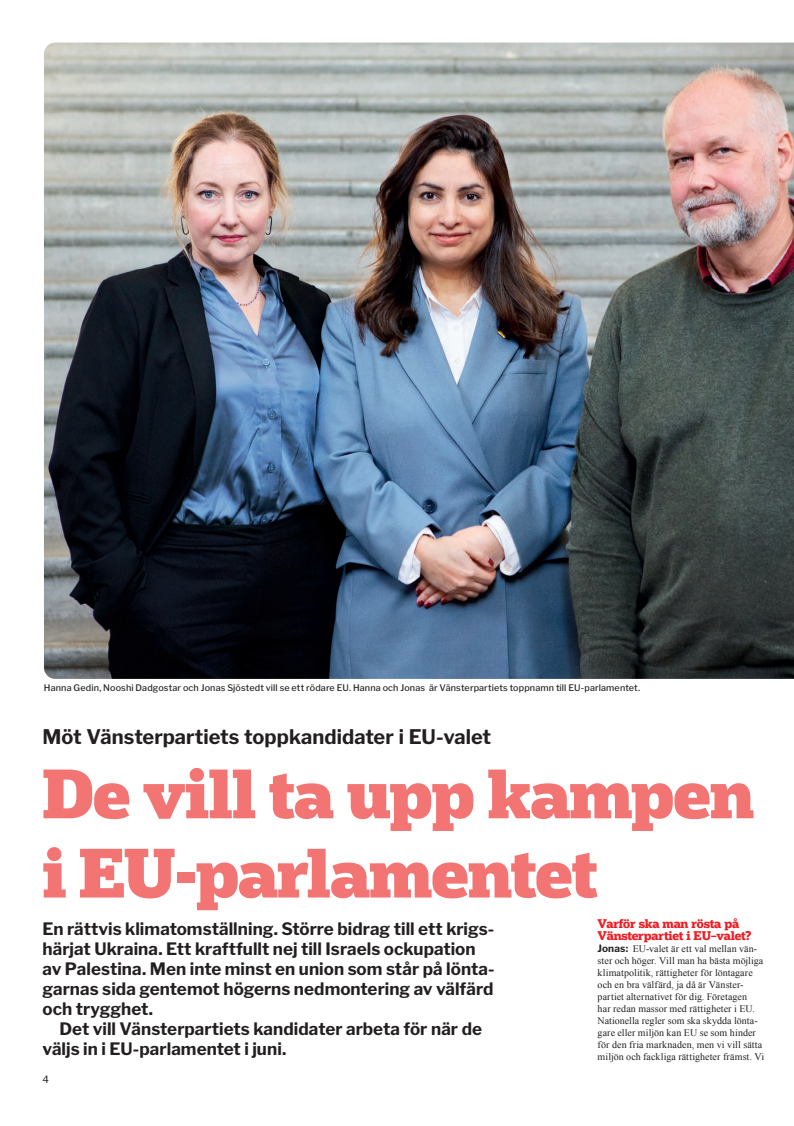
<style>
.page{position:relative;width:794px;height:1126px;background:#fff}
.page>*{position:absolute;margin:0;border:0;box-sizing:border-box;transform-origin:0 0}
.t1{font:900 66px/79.2px "Popular";letter-spacing:-.015em;color:#f27574}
.t2{font:700 20px "Libre Franklin";color:#231f20}
.t3{font:700 17px/20px "Libre Franklin";letter-spacing:.005em;color:#231f20}
.t4{font:700 12px/12px "Popular";letter-spacing:-.02em;color:#ee1d23}
.t5{font:10px/12px "Times New Roman";letter-spacing:.005em;color:#231f20}
.t6{font:10px "Libre Franklin";color:#231f20}
.t7{font:500 9px "Libre Franklin";letter-spacing:.015em;color:#231f20}
.s1{font-family:"Libre Franklin";font-weight:700}
</style>
<div class="page">
<img style="left:44px;top:43px;width:750px;height:636px">
<p class="t7" style="left:44px;top:680px;width:597px">Hanna Gedin, Nooshi Dadgostar och Jonas Sjöstedt vill se ett rödare EU. Hanna och Jonas är Vänsterpartiets toppnamn till EU-parlamentet.</p>
<h2 class="t2" style="left:43px;top:720px;width:450px">Möt Vänsterpartiets toppkandidater i EU-valet</h2>
<h1 class="t1" style="left:43px;top:752px;width:713px">De vill ta upp kampen i EU-parlamentet</h1>
<p class="t3" style="left:43px;top:916px;width:453px">En rättvis klimatomställning. Större bidrag till ett krigs&shy;härjat Ukraina. Ett kraftfullt nej till Israels ockupation av Palestina. Men inte minst en union som står på lönta&shy;garnas sida gentemot högerns nedmontering av välfärd och trygghet.</p>
<h3 class="t3" style="left:43px;top:1016px;width:441px;text-indent:17px">Det vill Vänsterpartiets kandidater arbeta för när de väljs in i EU-parlamentet i juni.</h3>
<p class="t4" style="left:597px;top:916px;width:155px">Varför ska man rösta på<br>Vänsterpartiet i EU–valet?</p>
<p class="t5" style="left:597px;top:942px;width:168px"><span class="s1">Jonas:</span> EU-valet är ett val mellan vän&shy;ster och höger. Vill man ha bästa möjliga klimatpolitik, rättigheter för löntagare och en bra välfärd, ja då är Vänster&shy;partiet alternativet för dig. Företagen<br>har redan massor med rättigheter i EU.<br>Nationella regler som ska skydda lönta&shy;gare eller miljön kan EU se som hinder för den fria marknaden, men vi vill sätta miljön och fackliga rättigheter främst. Vi</p>
<p class="t6" style="left:43px;top:1071px;width:8px">4</p>
</div>
